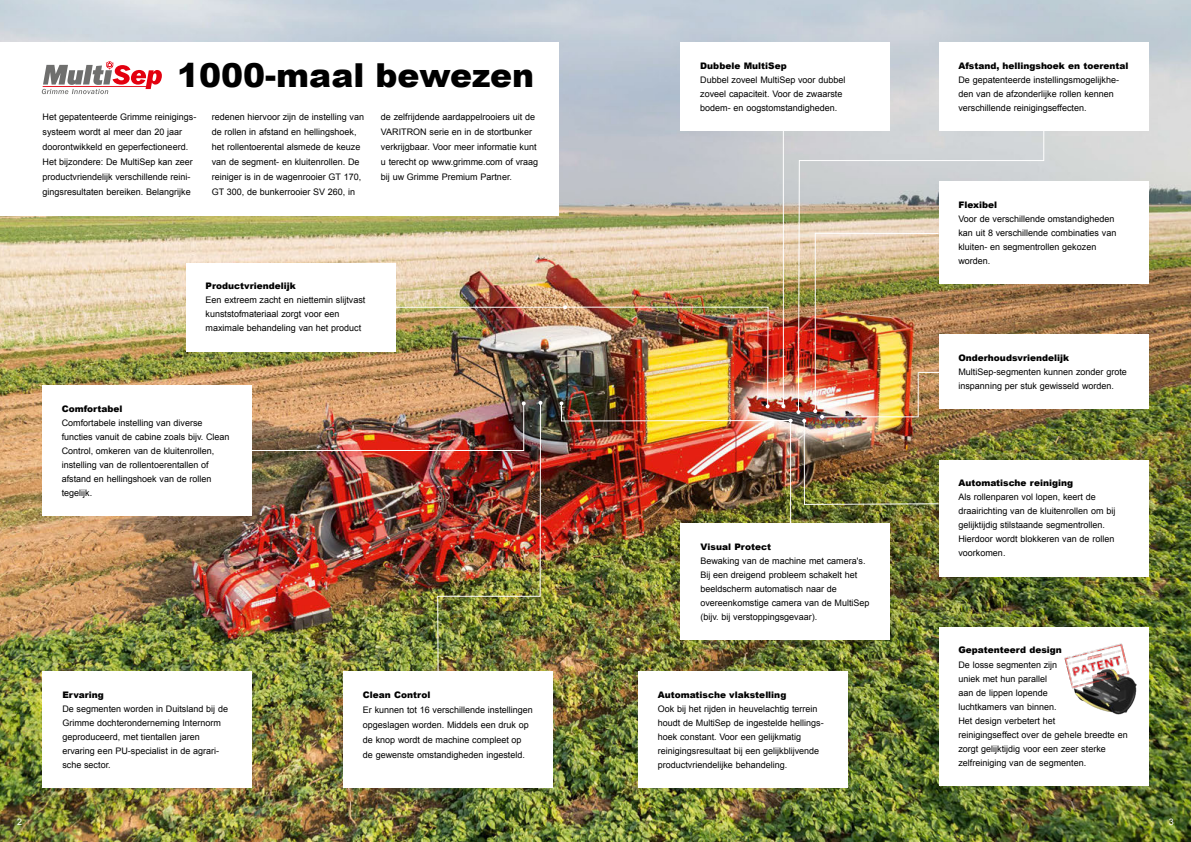
<style>
.page{position:relative;width:1191px;height:842px;background:#fff}
.page>*{position:absolute;margin:0;border:0;box-sizing:border-box;transform-origin:0 0}
.t1{font:900 33px "Arial";color:#000}
.t2{font:9px/14px "Arial";color:#000}
.t3{font:900 9px "Arial";color:#000}
.t4{font:9px "Arial";color:#fff}
</style>
<div class="page">
<img style="left:0;top:0;width:1191px;height:842px">
<div style="left:0;top:43px;width:558px;height:173px;background:#fff"></div>
<div style="left:680px;top:43px;width:210px;height:88px;background:#fff"></div>
<svg style="left:42px;top:61px;width:120px;height:33px"></svg>
<hr style="left:43px;top:86px;width:104px;height:1px;background:#e3000f">
<div style="left:938px;top:43px;width:210px;height:88px;background:#fff"></div>
<div style="left:638px;top:672px;width:210px;height:116px;background:#fff"></div>
<div style="left:938px;top:627px;width:210px;height:159px;background:#fff"></div>
<div style="left:186px;top:263px;width:209px;height:88px;background:#fff"></div>
<div style="left:938px;top:182px;width:210px;height:102px;background:#fff"></div>
<div style="left:938px;top:335px;width:210px;height:74px;background:#fff"></div>
<div style="left:938px;top:460px;width:210px;height:116px;background:#fff"></div>
<div style="left:43px;top:672px;width:209px;height:116px;background:#fff"></div>
<div style="left:680px;top:524px;width:210px;height:116px;background:#fff"></div>
<div style="left:343px;top:672px;width:210px;height:116px;background:#fff"></div>
<div style="left:42px;top:385px;width:210px;height:130px;background:#fff"></div>
<hr style="left:395px;top:307px;width:170px;height:1px;background:#fff">
<img style="left:246px;top:401px;width:296px;height:272px">
<hr style="left:783px;top:131px;width:1px;height:275px;background:#fff">
<svg style="left:797px;top:130px;width:247px;height:283px"></svg>
<hr style="left:790px;top:421px;width:1px;height:103px;background:#fff">
<img style="left:559px;top:232px;width:380px;height:273px">
<img style="left:1074px;top:679px;width:63px;height:36px">
<img style="left:1064px;top:643px;width:68px;height:48px">
<h1 class="t1" style="left:177px;top:51px;width:358px">1000-maal bewezen</h1>
<p class="t3" style="left:958px;top:59px;width:171px">Afstand, hellingshoek en toerental</p>
<p class="t3" style="left:700px;top:59px;width:88px">Dubbele MultiSep</p>
<p class="t2" style="left:700px;top:73px;width:147px">Dubbel zoveel MultiSep voor dubbel zoveel capaciteit. Voor de zwaarste bodem- en oogstomstandigheden.</p>
<p class="t2" style="left:958px;top:73px;width:162px">De gepatenteerde instellingsmogelijkhe&shy;den van de afzonderlijke rollen kennen verschillende reinigingseffecten.</p>
<p class="t2" style="left:43px;top:109px;width:155px;line-height:15px">Het gepatenteerde Grimme reinigings&shy;systeem wordt al meer dan 20 jaar doorontwikkeld en geperfectioneerd.<br>Het bijzondere: De MultiSep kan zeer productvriendelijk verschillende reini&shy;gingsresultaten bereiken. Belangrijke</p>
<p class="t2" style="left:212px;top:109px;width:154px;line-height:15px">redenen hiervoor zijn de instelling van de rollen in afstand en hellingshoek, het rollentoerental alsmede de keuze van de segment- en kluitenrollen. De reiniger is in de wagenrooier GT 170, GT 300, de bunkerrooier SV 260, in</p>
<p class="t2" style="left:381px;top:109px;width:159px;line-height:15px">de zelfrijdende aardappelrooiers uit de VARITRON serie en in de stortbunker verkrijgbaar. Voor meer informatie kunt u terecht op www.grimme.com of vraag bij uw Grimme Premium Partner.</p>
<p class="t3" style="left:206px;top:280px;width:92px">Productvriendelijk</p>
<p class="t2" style="left:206px;top:293px;width:161px">Een extreem zacht en niettemin slijtvast kunststofmateriaal zorgt voor een maximale behandeling van het product</p>
<p class="t3" style="left:62px;top:402px;width:62px">Comfortabel</p>
<p class="t2" style="left:62px;top:416px;width:169px">Comfortabele instelling van diverse functies vanuit de cabine zoals bijv. Clean Control, omkeren van de kluitenrollen, instelling van de rollentoerentallen of afstand en hellingshoek van de rollen tegelijk.</p>
<p class="t3" style="left:62px;top:688px;width:43px">Ervaring</p>
<p class="t2" style="left:62px;top:702px;width:167px">De segmenten worden in Duitsland bij de Grimme dochteronderneming Internorm geproduceerd, met tientallen jaren ervaring een PU-specialist in de agrari&shy;sche sector.</p>
<p class="t3" style="left:363px;top:688px;width:69px">Clean Control</p>
<p class="t2" style="left:363px;top:703px;width:171px;line-height:15px">Er kunnen tot 16 verschillende instellingen opgeslagen worden. Middels een druk op de knop wordt de machine compleet op de gewenste omstandigheden ingesteld.</p>
<p class="t3" style="left:700px;top:540px;width:72px">Visual Protect</p>
<p class="t2" style="left:700px;top:554px;width:171px">Bewaking van de machine met camera's.<br>Bij een dreigend probleem schakelt het beeldscherm automatisch naar de overeenkomstige camera van de MultiSep (bijv. bij verstoppingsgevaar).</p>
<p class="t3" style="left:658px;top:688px;width:130px">Automatische vlakstelling</p>
<p class="t2" style="left:658px;top:702px;width:167px">Ook bij het rijden in heuvelachtig terrein houdt de MultiSep de ingestelde hellings&shy;hoek constant. Voor een gelijkmatig reinigingsresultaat bij een gelijkblijvende productvriendelijke behandeling.</p>
<p class="t3" style="left:958px;top:198px;width:40px">Flexibel</p>
<p class="t2" style="left:958px;top:212px;width:159px">Voor de verschillende omstandigheden kan uit 8 verschillende combinaties van kluiten- en segmentrollen gekozen worden.</p>
<p class="t3" style="left:958px;top:351px;width:112px">Onderhoudsvriendelijk</p>
<p class="t2" style="left:958px;top:365px;width:170px">MultiSep-segmenten kunnen zonder grote inspanning per stuk gewisseld worden.</p>
<p class="t3" style="left:958px;top:477px;width:116px">Automatische reiniging</p>
<p class="t2" style="left:958px;top:490px;width:158px">Als rollenparen vol lopen, keert de draairichting van de kluitenrollen om bij gelijktijdig stilstaande segmentrollen.<br>Hierdoor wordt blokkeren van de rollen voorkomen.</p>
<p class="t3" style="left:958px;top:644px;width:105px">Gepatenteerd design</p>
<p class="t2" style="left:958px;top:657px;width:171px">De losse segmenten zijn<br>uniek met hun parallel<br>aan de lippen lopende<br>luchtkamers van binnen.<br>Het design verbetert het<br>reinigingseffect over de gehele breedte en zorgt gelijktijdig voor een zeer sterke zelfreiniging van de segmenten.</p>
<p class="t4" style="left:17px;top:816px;width:7px">2</p>
<p class="t4" style="left:1169px;top:816px;width:7px">3</p>
</div>
